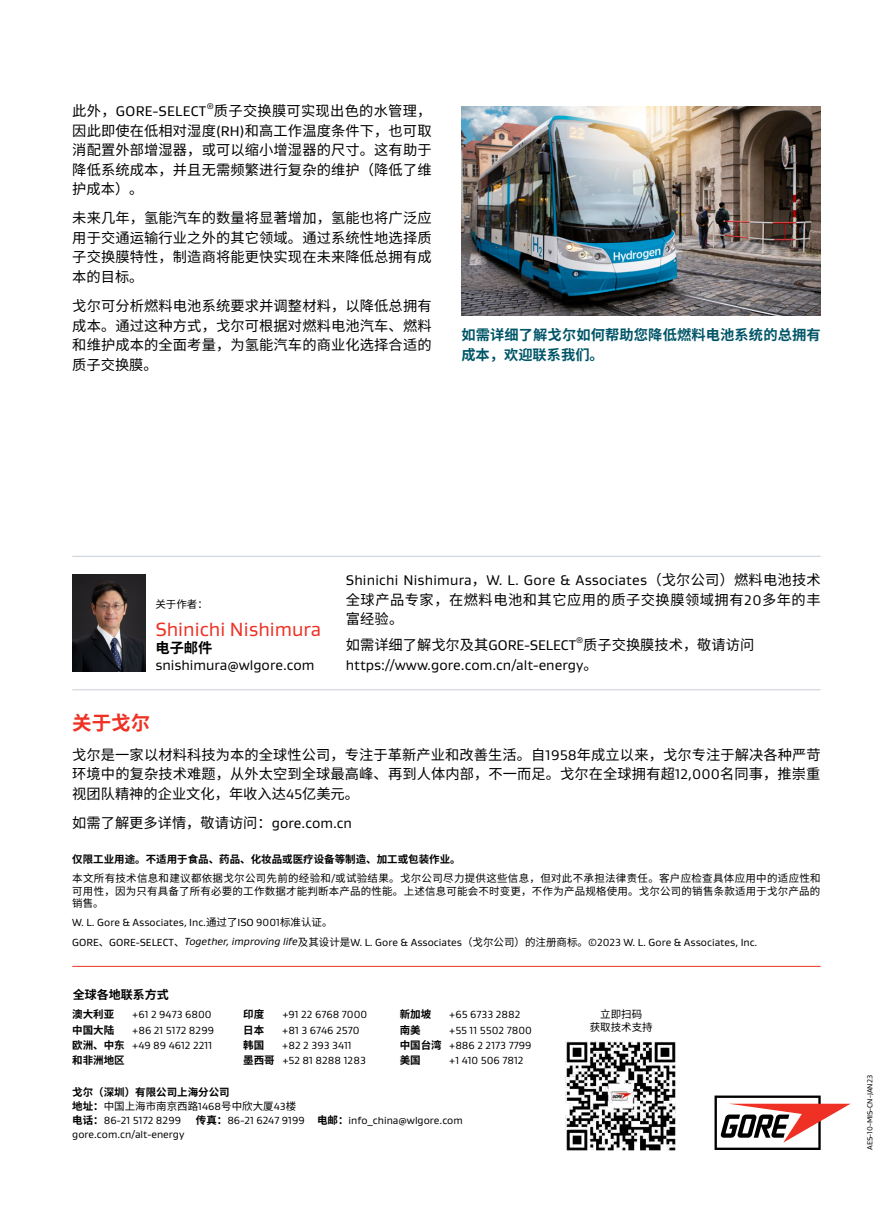
<style>
.page{position:relative;width:893px;height:1212px;background:#fff}
.page>*{position:absolute;margin:0;border:0;box-sizing:border-box;transform-origin:0 0}
.t1{font:19.5px "Gore Gustan";color:#ee3123}
.t2{font:700 19.5px "Noto Sans CJ Ksc";color:#ee3123}
.t3{font:14.25px/19.5px "Noto Sans CJ Ksc";letter-spacing:.01em;color:#000;text-align:justify}
.t4{font:14.25px "Gore Gustan";color:#000}
.t5{font:14.25px/19.5px "Noto Sans CJ Ksc";letter-spacing:.035em;color:#000}
.t6{font:700 14.25px/19.5px "Noto Sans CJ Ksc";letter-spacing:.01em;color:#005568}
.t7{font:14.25px "Gore Gustan";letter-spacing:.02em;color:#000}
.t8{font:700 14.25px "Noto Sans CJ Ksc";color:#000}
.t9{font:700 12px "Noto Sans CJ Ksc";color:#000}
.t10{font:10.5px/15.3px "Gore Gustan";color:#000}
.t11{font:10.5px/19px "Noto Sans CJ Ksc";letter-spacing:.02em;color:#000}
.t12{font:700 10.5px/13.8px "Noto Sans CJ Ksc";color:#000}
.t13{font:10.5px/12.8px "Noto Sans CJ Ksc";color:#000;text-align:center}
.t14{font:8.25px "Gore Gustan";color:#000}
.t15{font:7.5px "Gore Gustan";color:#000}
.s1{font-family:"Noto Sans CJ Ksc"}
.s2{font-family:"Gore Gustan"}
.s3{font-weight:700}
.s4{font-style:italic}
.s5{font-family:"Noto Sans CJ Ksc";font-weight:700}
.s6{font-weight:400}
.s7{font-family:"Gore Gustan";font-weight:400}
</style>
<div class="page">
<svg style="left:714px;top:1095px;width:137px;height:55px"></svg>
<hr style="left:72px;top:966px;width:749px;height:1px;background:#ee3123">
<hr style="left:72px;top:556px;width:749px;height:1px;background:#c9ced3">
<hr style="left:72px;top:689px;width:749px;height:1px;background:#c9ced3">
<img style="left:72px;top:575px;width:74px;height:96px">
<img style="left:461px;top:106px;width:360px;height:210px">
<img style="left:565px;top:1041px;width:111px;height:110px">
<p class="t7" style="left:72px;top:102px;width:136px"><span class="s1">此外，</span>GORE-SELECT</p>
<p class="t14" style="left:207px;top:101px;width:9px">®</p>
<p class="t3" style="left:72px;top:101px;width:361px;text-indent:142px">质子交换膜可实现出色的水管理，因此即使在低相对湿度<span class="s2">(RH)</span>和高工作温度条件下，也可取消配置外部增湿器，或可以缩小增湿器的尺寸。这有助于降低系统成本，并且无需频繁进行复杂的维护（降低了维护成本）。</p>
<p class="t3" style="left:72px;top:209px;width:361px">未来几年，氢能汽车的数量将显著增加，氢能也将广泛应用于交通运输行业之外的其它领域。通过系统性地选择质子交换膜特性，制造商将能更快实现在未来降低总拥有成本的目标。</p>
<p class="t3" style="left:72px;top:296px;width:361px">戈尔可分析燃料电池系统要求并调整材料，以降低总拥有成本。通过这种方式，戈尔可根据对燃料电池汽车、燃料和维护成本的全面考量，为氢能汽车的商业化选择合适的质子交换膜。</p>
<p class="t6" style="left:461px;top:326px;width:361px">如需详细了解戈尔如何帮助您降低燃料电池系统的总拥有成本，欢迎联系我们。</p>
<p class="t11" style="left:155px;top:595px;width:54px">关于作者：</p>
<h1 class="t1" style="left:155px;top:617px;width:167px">Shinichi Nishimura</h1>
<p class="t8" style="left:155px;top:640px;width:58px">电子邮件</p>
<p class="t4" style="left:155px;top:656px;width:161px">snishimura@wlgore.com</p>
<p class="t4" style="left:346px;top:571px;width:476px">Shinichi Nishimura<span class="s1">，</span>W. L. Gore &amp; Associates<span class="s1">（戈尔公司）燃料电池技术</span></p>
<p class="t5" style="left:346px;top:590px;width:476px">全球产品专家，在燃料电池和其它应用的质子交换膜领域拥有<span class="s2">20</span>多年的丰富经验。</p>
<p class="t4" style="left:346px;top:636px;width:232px"><span class="s1">如需详细了解戈尔及其</span>GORE-SELECT</p>
<p class="t14" style="left:576px;top:635px;width:9px">®</p>
<p class="t3" style="left:583px;top:635px;width:172px">质子交换膜技术，敬请访问</p>
<p class="t4" style="left:346px;top:655px;width:253px">https://www.gore.com.cn/alt-energy<span class="s1">。</span></p>
<h1 class="t2" style="left:72px;top:712px;width:79px">关于戈尔</h1>
<p class="t3" style="left:72px;top:745px;width:750px">戈尔是一家以材料科技为本的全球性公司，专注于革新产业和改善生活。自<span class="s2">1958</span>年成立以来，戈尔专注于解决各种严苛环境中的复杂技术难题，从外太空到全球最高峰、再到人体内部，不一而足。戈尔在全球拥有超<span class="s2">12,000</span>名同事，推崇重视团队精神的企业文化，年收入达<span class="s2">45</span>亿美元。</p>
<p class="t3" style="left:72px;top:813px;width:281px">如需了解更多详情，敬请访问：<span class="s2">gore.com.cn</span></p>
<p class="t11" style="left:72px;top:849px;width:750px"><span class="s3">仅限工业用途。不适用于食品、药品、化妆品或医疗设备等制造、加工或包装作业。<br></span>本文所有技术信息和建议都依据戈尔公司先前的经验和<span class="s2">/</span>或试验结果。戈尔公司尽力提供这些信息，但对此不承担法律责任。客户应检查具体应用中的适应性和</p>
<p class="t11" style="left:72px;top:884px;width:750px;line-height:12.8px">可用性，因为只有具备了所有必要的工作数据才能判断本产品的性能。上述信息可能会不时变更，不作为产品规格使用。戈尔公司的销售条款适用于戈尔产品的销售。</p>
<p class="t10" style="left:72px;top:913px;width:687px;line-height:19px">W. L. Gore &amp; Associates, Inc.<span class="s1">通过了</span>ISO 9001<span class="s1">标准认证。<br></span>GORE<span class="s1">、</span>GORE-SELECT<span class="s1">、</span><span class="s4">Together, improving life</span><span class="s1">及其设计是</span>W. L. Gore &amp; Associates<span class="s1">（戈尔公司）的注册商标。</span>©2023 W. L. Gore &amp; Associates, Inc.</p>
<p class="t9" style="left:73px;top:988px;width:97px">全球各地联系方式</p>
<p class="t12" style="left:72px;top:1008px;width:43px">澳大利亚</p>
<p class="t10" style="left:132px;top:1007px;width:81px">+61 2 9473 6800</p>
<p class="t12" style="left:72px;top:1023px;width:43px">中国大陆</p>
<p class="t10" style="left:72px;top:1022px;width:143px;text-align:right">+86 21 5172 8299<br><span class="s5">欧洲、中东</span> +49 89 4612 2211</p>
<p class="t12" style="left:72px;top:1054px;width:54px">和非洲地区</p>
<p class="t12" style="left:243px;top:1008px;width:22px">印度</p>
<p class="t10" style="left:282px;top:1007px;width:86px">+91 22 6768 7000</p>
<p class="t12" style="left:243px;top:1023px;width:22px">日本</p>
<p class="t10" style="left:282px;top:1022px;width:79px">+81 3 6746 2570</p>
<p class="t12" style="left:243px;top:1038px;width:22px">韩国</p>
<p class="t10" style="left:243px;top:1037px;width:124px;text-indent:39px">+82 2 393 3411<br><span class="s5">墨西哥</span> +52 81 8288 1283</p>
<p class="t12" style="left:400px;top:1008px;width:33px">新加坡</p>
<p class="t10" style="left:449px;top:1006px;width:73px">+65 6733 2882</p>
<p class="t12" style="left:400px;top:1023px;width:22px">南美</p>
<p class="t10" style="left:400px;top:1022px;width:134px;text-align:right">+55 11 5502 7800<br><span class="s5">中国台湾</span> +886 2 2173 7799</p>
<p class="t12" style="left:400px;top:1054px;width:22px">美国</p>
<p class="t10" style="left:449px;top:1053px;width:76px">+1 410 506 7812</p>
<p class="t12" style="left:72px;top:1085px;width:225px">戈尔（深圳）有限公司上海分公司<br>地址：<span class="s6">中国上海市南京西路</span><span class="s7">1468</span><span class="s6">号中欣大厦</span><span class="s7">43</span><span class="s6">楼</span></p>
<p class="t10" style="left:72px;top:1112px;width:110px"><span class="s5">电话：</span>86-21 5172 8299</p>
<p class="t10" style="left:196px;top:1112px;width:268px"><span class="s5">传真：</span>86-21 6247 9199 <span class="s5">电邮：</span>info_china@wlgore.com</p>
<p class="t10" style="left:72px;top:1126px;width:114px">gore.com.cn/alt-energy</p>
<p class="t13" style="left:590px;top:1008px;width:64px">立即扫码<br>获取技术支持</p>
<p class="t15" style="left:865px;top:1150px;width:76px;rotate:-90deg">AES-10-MIS-CN-JAN23</p>
</div>
